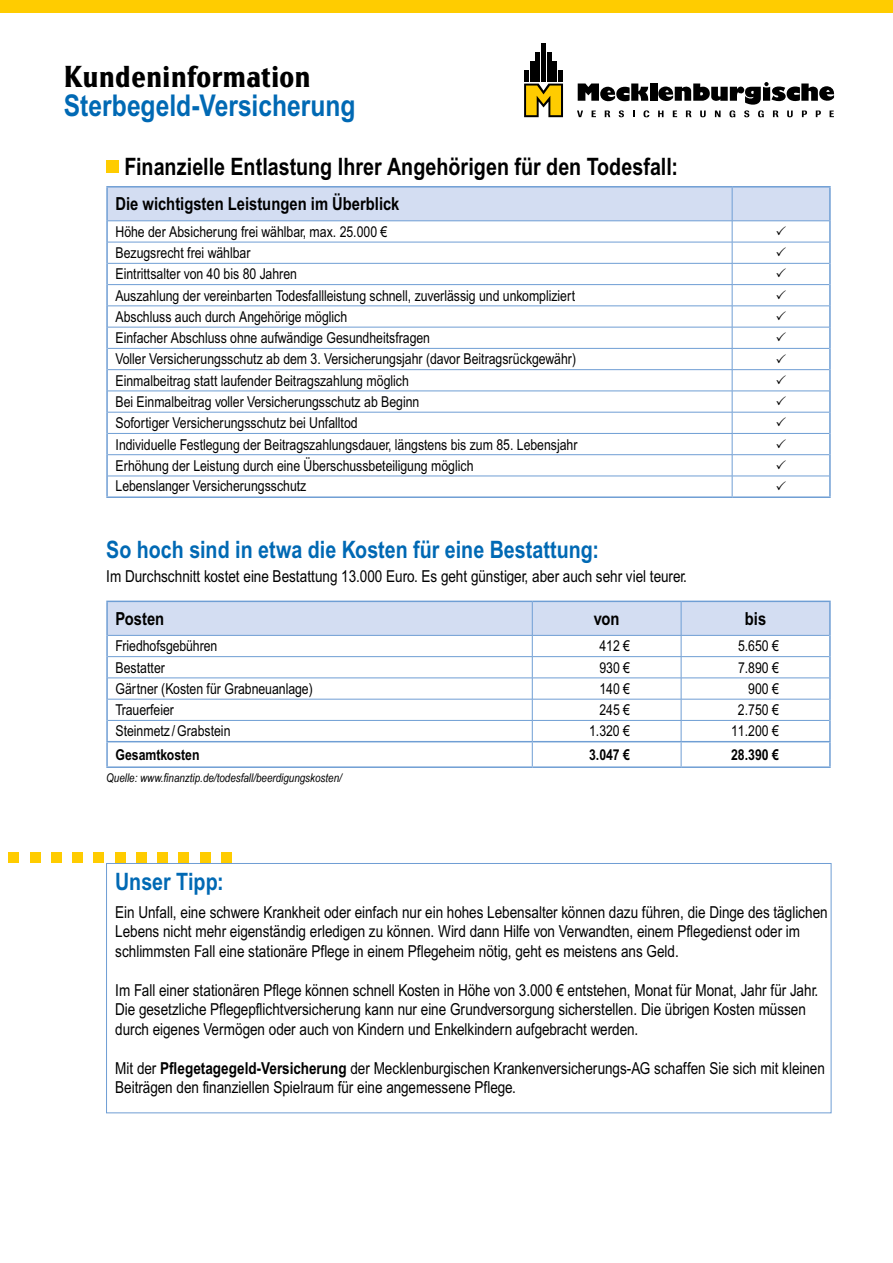
<style>
.page{position:relative;width:893px;height:1263px;background:#fff}
.page>*{position:absolute;margin:0;border:0;box-sizing:border-box;transform-origin:0 0}
.t1{font:31.5px "LP Cervo Lap";color:#000}
.t2{font:700 30px "Arial Narrow MT Pro";color:#0069b4}
.t3{font:700 24px "Arial Narrow MT Pro";color:#000}
.t4{font:700 24px "Arial Narrow MT Pro";color:#0069b4}
.t5{font:700 18px "Arial Narrow MT Pro";color:#000}
.t6{font:16.5px/19.5px "Arial Narrow MT Pro";color:#000}
.t7{font:15px/21.1px "Arial Narrow MT Pro";color:#000}
.t8{font:700 15px "Arial Narrow MT Pro";color:#000}
.t9{font:italic 12px "Arial Narrow";color:#000}
.s1{font-weight:700}
</style>
<div class="page">
<div style="left:0;top:0;width:893px;height:13px;background:#fc0"></div>
<div style="left:650px;top:83px;width:7px;height:18px;background:#000"></div>
<svg style="left:578px;top:83px;width:71px;height:19px"></svg>
<svg style="left:524px;top:84px;width:39px;height:33px"></svg>
<div style="left:524px;top:70px;width:5px;height:12px;background:#000"></div>
<hr style="left:530px;top:61px;width:4px;height:21px;background:#000">
<div style="left:535px;top:52px;width:5px;height:30px;background:#000"></div>
<div style="left:541px;top:43px;width:5px;height:39px;background:#000"></div>
<div style="left:547px;top:52px;width:5px;height:30px;background:#000"></div>
<hr style="left:553px;top:61px;width:4px;height:21px;background:#000">
<div style="left:558px;top:70px;width:5px;height:12px;background:#000"></div>
<svg style="left:577px;top:110px;width:6px;height:7px"></svg>
<svg style="left:592px;top:111px;width:4px;height:6px"></svg>
<svg style="left:633px;top:111px;width:2px;height:6px"></svg>
<svg style="left:605px;top:111px;width:5px;height:6px"></svg>
<svg style="left:619px;top:110px;width:5px;height:7px"></svg>
<svg style="left:643px;top:110px;width:6px;height:7px"></svg>
<svg style="left:658px;top:82px;width:176px;height:35px"></svg>
<hr style="left:732px;top:186px;width:99px;height:2px;background:#6f9ed4">
<hr style="left:829px;top:188px;width:2px;height:33px;background:#6f9ed4">
<hr style="left:106px;top:221px;width:2px;height:21px;background:#6f9ed4">
<hr style="left:106px;top:242px;width:2px;height:21px;background:#6f9ed4">
<hr style="left:106px;top:263px;width:2px;height:22px;background:#6f9ed4">
<hr style="left:106px;top:306px;width:2px;height:21px;background:#6f9ed4">
<hr style="left:829px;top:221px;width:2px;height:21px;background:#6f9ed4">
<hr style="left:829px;top:242px;width:2px;height:21px;background:#6f9ed4">
<hr style="left:829px;top:263px;width:2px;height:22px;background:#6f9ed4">
<hr style="left:829px;top:285px;width:2px;height:21px;background:#6f9ed4">
<hr style="left:829px;top:306px;width:2px;height:21px;background:#6f9ed4">
<hr style="left:106px;top:327px;width:2px;height:21px;background:#6f9ed4">
<hr style="left:106px;top:348px;width:2px;height:22px;background:#6f9ed4">
<hr style="left:106px;top:370px;width:2px;height:21px;background:#6f9ed4">
<hr style="left:106px;top:391px;width:2px;height:21px;background:#6f9ed4">
<hr style="left:829px;top:327px;width:2px;height:21px;background:#6f9ed4">
<hr style="left:829px;top:348px;width:2px;height:22px;background:#6f9ed4">
<hr style="left:829px;top:370px;width:2px;height:21px;background:#6f9ed4">
<hr style="left:829px;top:391px;width:2px;height:21px;background:#6f9ed4">
<hr style="left:106px;top:412px;width:2px;height:21px;background:#6f9ed4">
<hr style="left:829px;top:412px;width:2px;height:21px;background:#6f9ed4">
<hr style="left:106px;top:433px;width:2px;height:22px;background:#6f9ed4">
<hr style="left:106px;top:455px;width:2px;height:21px;background:#6f9ed4">
<hr style="left:829px;top:433px;width:2px;height:22px;background:#6f9ed4">
<hr style="left:829px;top:455px;width:2px;height:21px;background:#6f9ed4">
<hr style="left:106px;top:476px;width:2px;height:20px;background:#6f9ed4">
<hr style="left:106px;top:496px;width:626px;height:2px;background:#6f9ed4">
<hr style="left:829px;top:476px;width:2px;height:20px;background:#6f9ed4">
<hr style="left:732px;top:496px;width:99px;height:2px;background:#6f9ed4">
<hr style="left:106px;top:186px;width:626px;height:2px;background:#6f9ed4">
<hr style="left:106px;top:188px;width:2px;height:33px;background:#6f9ed4">
<hr style="left:106px;top:285px;width:2px;height:21px;background:#6f9ed4">
<div style="left:106px;top:160px;width:13px;height:13px;background:#fc0"></div>
<div style="left:221px;top:853px;width:11px;height:10px;background:#fc0"></div>
<div style="left:200px;top:853px;width:10px;height:10px;background:#fc0"></div>
<div style="left:179px;top:853px;width:10px;height:10px;background:#fc0"></div>
<div style="left:157px;top:853px;width:11px;height:10px;background:#fc0"></div>
<div style="left:136px;top:853px;width:11px;height:10px;background:#fc0"></div>
<div style="left:115px;top:853px;width:10px;height:10px;background:#fc0"></div>
<div style="left:94px;top:853px;width:10px;height:10px;background:#fc0"></div>
<div style="left:72px;top:853px;width:11px;height:10px;background:#fc0"></div>
<div style="left:51px;top:853px;width:11px;height:10px;background:#fc0"></div>
<div style="left:30px;top:853px;width:10px;height:10px;background:#fc0"></div>
<div style="left:9px;top:853px;width:10px;height:10px;background:#fc0"></div>
<div style="left:106px;top:863px;width:725px;height:250px;border:1px solid #6f9ed4"></div>
<svg style="left:108px;top:602px;width:721px;height:164px"></svg>
<hr style="left:106px;top:601px;width:426px;height:1px;background:#6f9ed4">
<hr style="left:106px;top:602px;width:2px;height:33px;background:#6f9ed4">
<hr style="left:532px;top:601px;width:149px;height:1px;background:#6f9ed4">
<hr style="left:681px;top:601px;width:150px;height:1px;background:#6f9ed4">
<hr style="left:108px;top:635px;width:424px;height:1px;background:#6f9ed4">
<hr style="left:532px;top:635px;width:149px;height:1px;background:#6f9ed4">
<hr style="left:681px;top:635px;width:148px;height:1px;background:#6f9ed4">
<hr style="left:106px;top:635px;width:2px;height:22px;background:#6f9ed4">
<hr style="left:106px;top:657px;width:2px;height:21px;background:#6f9ed4">
<hr style="left:106px;top:678px;width:2px;height:21px;background:#6f9ed4">
<hr style="left:106px;top:699px;width:2px;height:21px;background:#6f9ed4">
<hr style="left:106px;top:720px;width:2px;height:21px;background:#6f9ed4">
<hr style="left:106px;top:742px;width:2px;height:24px;background:#6f9ed4">
<hr style="left:106px;top:766px;width:426px;height:2px;background:#6f9ed4">
<hr style="left:532px;top:766px;width:149px;height:2px;background:#6f9ed4">
<hr style="left:681px;top:766px;width:150px;height:2px;background:#6f9ed4">
<hr style="left:829px;top:602px;width:2px;height:33px;background:#6f9ed4">
<hr style="left:829px;top:635px;width:2px;height:22px;background:#6f9ed4">
<hr style="left:829px;top:657px;width:2px;height:21px;background:#6f9ed4">
<hr style="left:829px;top:678px;width:2px;height:21px;background:#6f9ed4">
<hr style="left:829px;top:699px;width:2px;height:21px;background:#6f9ed4">
<hr style="left:829px;top:720px;width:2px;height:21px;background:#6f9ed4">
<hr style="left:829px;top:742px;width:2px;height:24px;background:#6f9ed4">
<hr style="left:106px;top:741px;width:426px;height:1px;background:#6f9ed4">
<hr style="left:532px;top:741px;width:149px;height:1px;background:#6f9ed4">
<hr style="left:681px;top:741px;width:150px;height:1px;background:#6f9ed4">
<svg style="left:107px;top:187px;width:723px;height:309px"></svg>
<h1 class="t1" style="left:64px;top:54px;width:248px">Kundeninformation</h1>
<h2 class="t2" style="left:64px;top:87px;width:293px">Sterbegeld-Versicherung</h2>
<h3 class="t3" style="left:125px;top:152px;width:555px">Finanzielle Entlastung Ihrer Angehörigen für den Todesfall:</h3>
<p class="t5" style="left:116px;top:193px;width:285px">Die wichtigsten Leistungen im Überblick</p>
<p class="t7" style="left:116px;top:221px;width:463px">Höhe der Absicherung frei wählbar, max. 25.000 €<br>Bezugsrecht frei wählbar<br>Eintrittsalter von 40 bis 80 Jahren<br>Auszahlung der vereinbarten Todesfallleistung schnell, zuverlässig und unkompliziert Abschluss auch durch Angehörige möglich<br>Einfacher Abschluss ohne aufwändige Gesundheitsfragen<br>Voller Versicherungsschutz ab dem 3. Versicherungsjahr (davor Beitragsrückgewähr)<br>Einmalbeitrag statt laufender Beitragszahlung möglich<br>Bei Einmalbeitrag voller Versicherungsschutz ab Beginn<br>Sofortiger Versicherungsschutz bei Unfalltod<br>Individuelle Festlegung der Beitragszahlungsdauer, längstens bis zum 85. Lebensjahr Erhöhung der Leistung durch eine Überschussbeteiligung möglich<br>Lebenslanger Versicherungsschutz</p>
<h3 class="t4" style="left:106px;top:535px;width:494px">So hoch sind in etwa die Kosten für eine Bestattung:</h3>
<p class="t6" style="left:106px;top:566px;width:582px">Im Durchschnitt kostet eine Bestattung 13.000 Euro. Es geht günstiger, aber auch sehr viel teurer.</p>
<p class="t5" style="left:116px;top:608px;width:50px">Posten</p>
<p class="t5" style="left:594px;top:608px;width:27px">von</p>
<p class="t5" style="left:745px;top:608px;width:23px">bis</p>
<p class="t7" style="left:116px;top:635px;width:103px">Friedhofsgebühren</p>
<p class="t7" style="left:599px;top:635px;width:32px">412 €</p>
<p class="t7" style="left:738px;top:635px;width:42px">5.650 €</p>
<p class="t7" style="left:116px;top:657px;width:51px">Bestatter</p>
<p class="t7" style="left:599px;top:657px;width:32px">930 €</p>
<p class="t7" style="left:738px;top:657px;width:42px">7.890 €</p>
<p class="t7" style="left:116px;top:678px;width:199px">Gärtner (Kosten für Grabneuanlage)</p>
<p class="t7" style="left:599px;top:678px;width:32px">140 €</p>
<p class="t7" style="left:748px;top:678px;width:32px">900 €</p>
<p class="t7" style="left:116px;top:699px;width:60px">Trauerfeier</p>
<p class="t7" style="left:599px;top:699px;width:32px">245 €</p>
<p class="t7" style="left:738px;top:699px;width:42px">2.750 €</p>
<p class="t7" style="left:115px;top:720px;width:116px">Steinmetz /Grabstein</p>
<p class="t7" style="left:589px;top:720px;width:42px">1.320 €</p>
<p class="t7" style="left:731px;top:720px;width:49px">11.200 €</p>
<p class="t8" style="left:115px;top:745px;width:86px">Gesamtkosten</p>
<p class="t8" style="left:589px;top:745px;width:42px">3.047 €</p>
<p class="t8" style="left:731px;top:745px;width:49px">28.390 €</p>
<p class="t9" style="left:106px;top:769px;width:237px">Quelle: www.finanztip.de/todesfall/beerdigungskosten/</p>
<h3 class="t4" style="left:115px;top:867px;width:110px">Unser Tipp:</h3>
<p class="t6" style="left:115px;top:902px;width:714px">Ein Unfall, eine schwere Krankheit oder einfach nur ein hohes Lebensalter können dazu führen, die Dinge des täglichen<br>Lebens nicht mehr eigenständig erledigen zu können. Wird dann Hilfe von Verwandten, einem Pflegedienst oder im schlimmsten Fall eine stationäre Pflege in einem Pflegeheim nötig, geht es meistens ans Geld.</p>
<p class="t6" style="left:115px;top:980px;width:704px">Im Fall einer stationären Pflege können schnell Kosten in Höhe von 3.000 € entstehen, Monat für Monat, Jahr für Jahr.<br>Die gesetzliche Pflegepflichtversicherung kann nur eine Grundversorgung sicherstellen. Die übrigen Kosten müssen durch eigenes Vermögen oder auch von Kindern und Enkelkindern aufgebracht werden.</p>
<p class="t6" style="left:115px;top:1058px;width:711px">Mit der <span class="s1">Pflegetagegeld-Versicherung</span> der Mecklenburgischen Krankenversicherungs-AG schaffen Sie sich mit kleinen<br>Beiträgen den finanziellen Spielraum für eine angemessene Pflege.</p>
</div>
